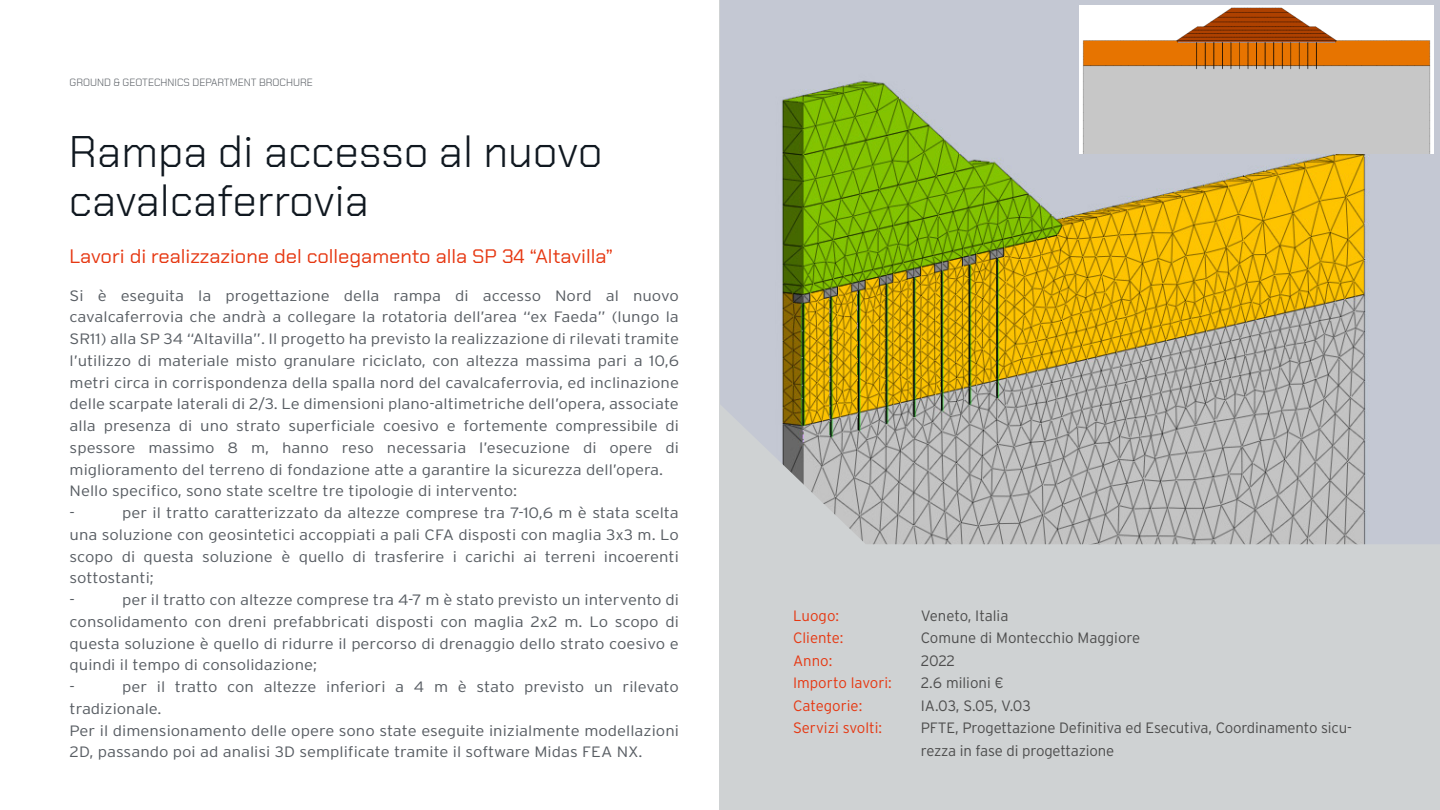
<style>
.page{position:relative;width:1440px;height:810px;background:#fff}
.page>*{position:absolute;margin:0;border:0;box-sizing:border-box;transform-origin:0 0}
.t1{font:300 44.25px/49.5px "Chakra Petch";color:#101820}
.t2{font:19.5px "Chakra Petch";color:#e63812}
.t3{font:300 15px/21.8px "Interstate";color:#585d63;scale:1.11 1}
.t4{font:300 15px/22.5px "Interstate";letter-spacing:-.01em;color:#4d4d4d}
.t5{font:300 15px/22.5px "Interstate";color:#e63812}
.t6{font:300 10.5px "Chakra Petch";color:#585d63}
</style>
<div class="page">
<div style="left:720px;top:0;width:720px;height:810px;background:#cfd2d3"></div>
<img style="left:720px;top:0;width:720px;height:544px">
<img style="left:1080px;top:6px;width:353px;height:147px">
<p class="t6" style="left:70px;top:76px;width:245px">GROUND &amp; GEOTECHNICS DEPARTMENT BROCHURE</p>
<h1 class="t1" style="left:69px;top:127px;width:535px">Rampa di accesso al nuovo cavalcaferrovia</h1>
<h2 class="t2" style="left:70px;top:245px;width:545px">Lavori di realizzazione del collegamento alla SP 34 “Altavilla”</h2>
<p class="t3" style="left:70px;top:284px;width:551px">Si è eseguita la progettazione della rampa di accesso Nord al nuovo cavalcaferrovia che andrà a collegare la rotatoria dell’area “ex Faeda” (lungo la SR11) alla SP 34 “Altavilla”. Il progetto ha previsto la realizzazione di rilevati tramite l’utilizzo di materiale misto granulare riciclato, con altezza massima pari a 10,6 metri circa in corrispondenza della spalla nord del cavalcaferrovia, ed inclinazione delle scarpate laterali di 2/3. Le dimensioni plano-altimetriche dell’opera, associate alla presenza di uno strato superficiale coesivo e fortemente compressibile di spessore massimo 8 m, hanno reso necessaria l’esecuzione di opere di miglioramento del terreno di fondazione atte a garantire la sicurezza dell’opera.<br>Nello specifico, sono state sceltre tre tipologie di intervento:<br>-</p>
<p class="t3" style="left:70px;top:502px;width:550px;text-indent:52px">per il tratto caratterizzato da altezze comprese tra 7-10,6 m è stata scelta una soluzione con geosintetici accoppiati a pali CFA disposti con maglia 3x3 m. Lo scopo di questa soluzione è quello di trasferire i carichi ai terreni incoerenti sottostanti;<br>-</p>
<p class="t3" style="left:70px;top:589px;width:550px;text-indent:52px">per il tratto con altezze comprese tra 4-7 m è stato previsto un intervento di consolidamento con dreni prefabbricati disposti con maglia 2x2 m. Lo scopo di questa soluzione è quello di ridurre il percorso di drenaggio dello strato coesivo e quindi il tempo di consolidazione;<br>-</p>
<p class="t3" style="left:70px;top:676px;width:550px;text-indent:52px">per il tratto con altezze inferiori a 4 m è stato previsto un rilevato tradizionale.<br>Per il dimensionamento delle opere sono state eseguite inizialmente modellazioni 2D, passando poi ad analisi 3D semplificate tramite il software Midas FEA NX.</p>
<p class="t5" style="left:793px;top:604px;width:100px">Luogo:<br>Cliente:<br>Anno:<br>Importo lavori:<br>Categorie:<br>Servizi svolti:</p>
<p class="t4" style="left:921px;top:604px;width:433px">Veneto, Italia<br>Comune di Montecchio Maggiore<br>2022<br>2.6 milioni €<br>IA.03, S.05, V.03<br>PFTE, Progettazione Definitiva ed Esecutiva, Coordinamento sicu&shy;rezza in fase di progettazione</p>
</div>
